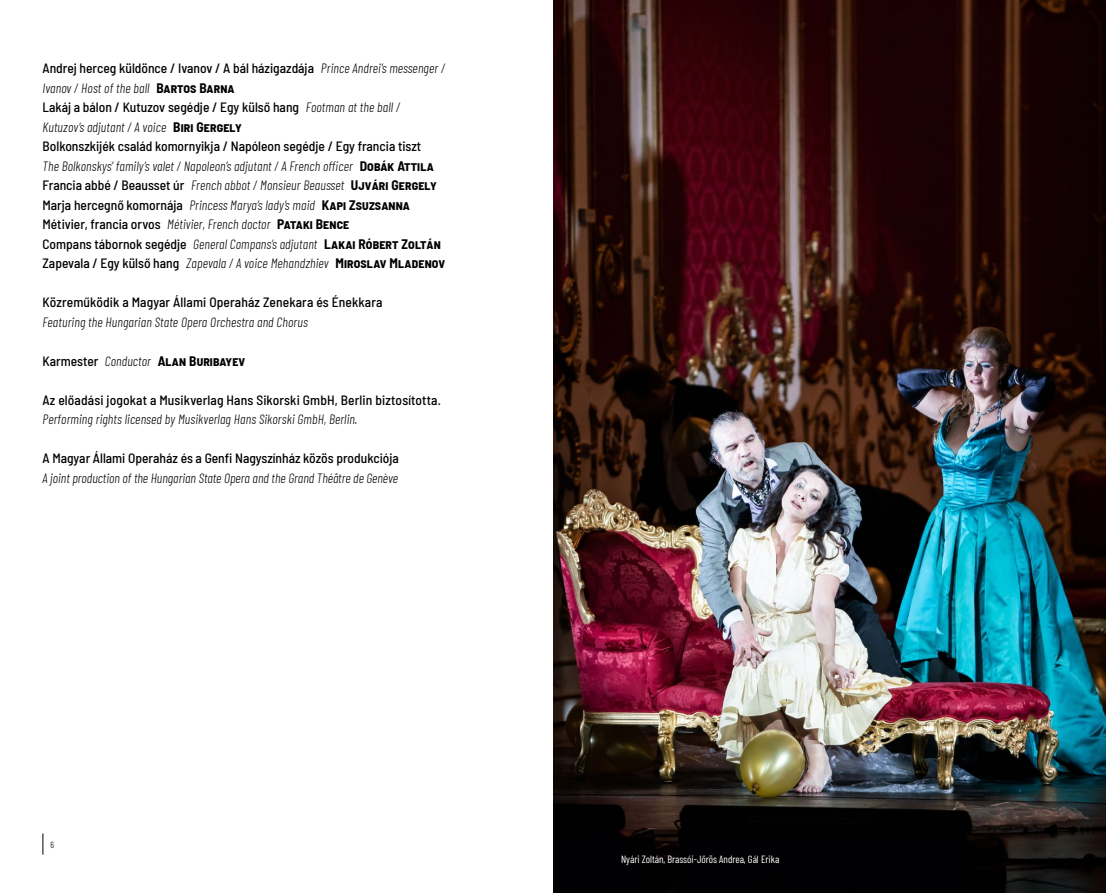
<style>
.page{position:relative;width:1106px;height:893px;background:#fff}
.page>*{position:absolute;margin:0;border:0;box-sizing:border-box;transform-origin:0 0}
.t1{font:italic 300 13.5px/19.5px "Barlow Condensed";letter-spacing:.01em;color:#000}
.t2{font:500 semi-condensed 13.5px "Barlow";color:#000}
.t3{font:700 semi-condensed 13.5px "Barlow";letter-spacing:.01em;color:#000}
.t4{font:10.5px "Barlow Condensed";color:#fff}
.t5{font:300 9px "Barlow Condensed";color:#000}
.s1{font-family:"Barlow Condensed";font-weight:300;font-style:italic;font-stretch:normal}
.s2{font-family:"Barlow";font-weight:700;font-style:normal;font-stretch:semi-condensed}
.s3{font-family:"Barlow";font-weight:500;font-style:normal;font-stretch:semi-condensed}
.s4{font-weight:700}
.s5{font-weight:500}
</style>
<div class="page">
<svg style="left:43px;top:833px;width:1px;height:22px"></svg>
<img style="left:553px;top:0;width:553px;height:893px">
<p class="t2" style="left:43px;top:58px;width:404px">Andrej herceg küldönce / Ivanov / A bál házigazdája <span class="s1">Prince Andrei’s messenger /</span></p>
<p class="t1" style="left:43px;top:77px;width:194px">Ivanov / Host of the ball <span class="s2">Bartos Barna</span></p>
<p class="t2" style="left:43px;top:97px;width:359px">Lakáj a bálon / Kutuzov segédje / Egy külső hang <span class="s1">Footman at the ball /</span></p>
<p class="t1" style="left:43px;top:116px;width:201px">Kutuzov’s adjutant / A voice <span class="s2">Biri Gergely</span></p>
<p class="t2" style="left:43px;top:136px;width:380px">Bolkonszkijék család komornyikja / Napóleon segédje / Egy francia tiszt</p>
<p class="t1" style="left:43px;top:155px;width:396px">The Bolkonskys’ family’s valet / Napoleon’s adjutant / A French officer <span class="s2">Dobák Attila<br></span><span class="s3">Francia abbé / Beausset úr</span> French abbot / Monsieur Beausset <span class="s2">Ujvári Gergely<br></span><span class="s3">Marja hercegnő komornája</span> Princess Marya’s lady’s maid <span class="s2">Kapi Zsuzsanna</span></p>
<p class="t2" style="left:43px;top:214px;width:308px">Métivier, francia orvos <span class="s1">Métivier, French doctor</span> <span class="s4">Pataki Bence</span></p>
<p class="t1" style="left:43px;top:233px;width:404px"><span class="s3">Compans tábornok segédje</span> General Compans’s adjutant <span class="s2">Lakai Róbert Zoltán<br></span><span class="s3">Zapevala / Egy külső hang</span> Zapevala / A voice Mehandzhiev <span class="s2">Miroslav Mladenov</span></p>
<p class="t2" style="left:43px;top:292px;width:341px">Közreműködik a Magyar Állami Operaház Zenekara és Énekkara</p>
<p class="t1" style="left:43px;top:311px;width:267px">Featuring the Hungarian State Opera Orchestra and Chorus</p>
<p class="t3" style="left:43px;top:351px;width:204px"><span class="s5">Karmester</span> <span class="s1">Conductor</span> Alan Buribayev</p>
<p class="t2" style="left:43px;top:390px;width:400px">Az előadási jogokat a Musikverlag Hans Sikorski GmbH, Berlin biztosította.</p>
<p class="t1" style="left:43px;top:408px;width:316px">Performing rights licensed by Musikverlag Hans Sikorski GmbH, Berlin.</p>
<p class="t2" style="left:43px;top:448px;width:358px">A Magyar Állami Operaház és a Genfi Nagyszínház közös produkciója</p>
<p class="t1" style="left:43px;top:467px;width:357px">A joint production of the Hungarian State Opera and the Grand Théâtre de Genève</p>
<p class="t5" style="left:51px;top:839px;width:5px">6</p>
<p class="t4" style="left:621px;top:852px;width:160px">Nyári Zoltán, Brassói-Jőrös Andrea, Gál Erika</p>
</div>
